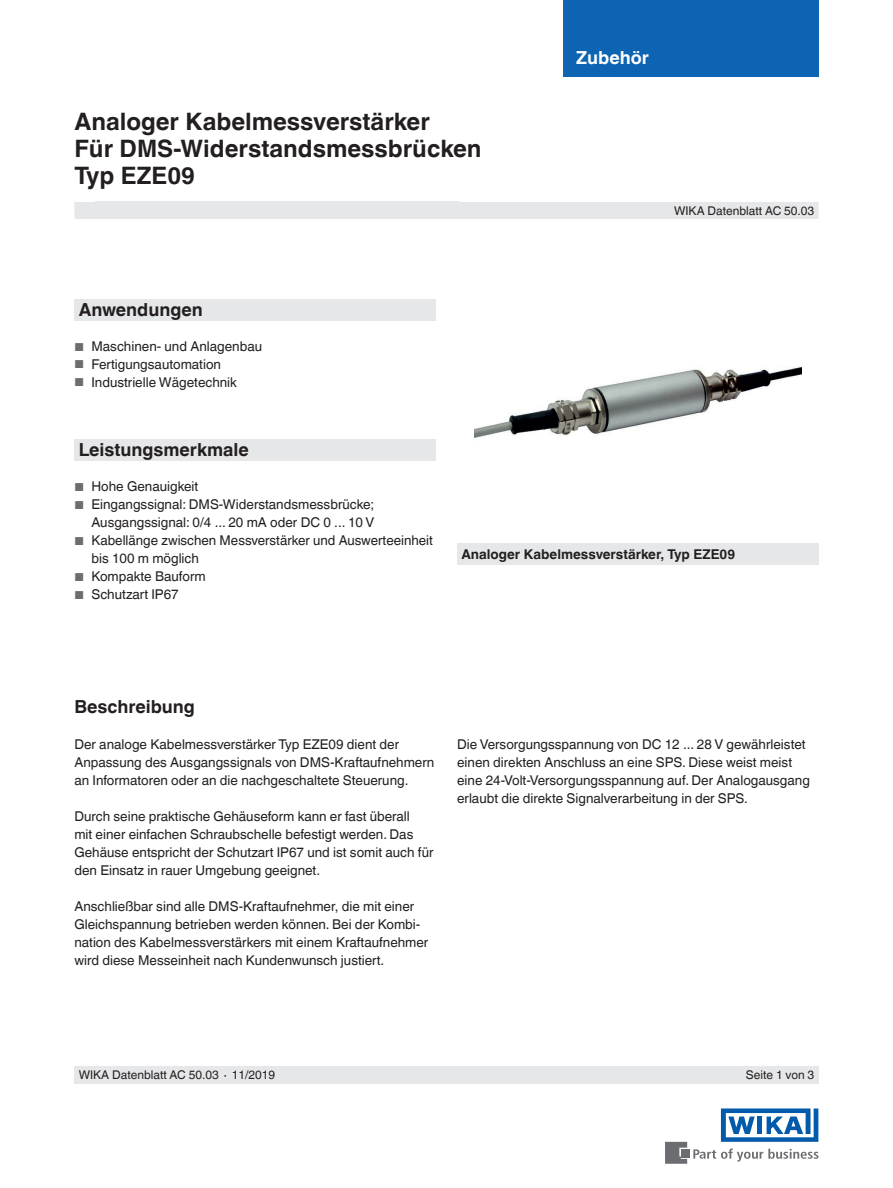
<style>
.page{position:relative;width:893px;height:1188px;background:#fff}
.page>*{position:absolute;margin:0;border:0;box-sizing:border-box;transform-origin:0 0}
.t1{font:700 24px/27px "Helvetica World";color:#231f20}
.t2{font:700 18px "Helvetica World";color:#231f20}
.t3{font:700 18px "Helvetica World";color:#fff}
.t4{font:13.5px/18px "Helvetica World";color:#231f20}
.t5{font:700 13.5px "Helvetica World";color:#231f20}
.t6{font:12px "Helvetica World";color:#231f20}
.s1{font-size:11.55px;color:#6c6d70}
</style>
<div class="page">
<svg style="left:693px;top:1149px;width:126px;height:13px"></svg>
<div style="left:682px;top:1150px;width:8px;height:8px;background:#6c6d70"></div>
<svg style="left:665px;top:1142px;width:22px;height:22px"></svg>
<svg style="left:721px;top:1108px;width:97px;height:34px"></svg>
<div style="left:563px;top:0;width:256px;height:77px;background:#0c64b2"></div>
<div style="left:74px;top:202px;width:745px;height:17px;background:#e6e7e9"></div>
<div style="left:96px;top:202px;width:363px;height:17px;background:#e6e7e9"></div>
<div style="left:74px;top:1066px;width:745px;height:18px;background:#e6e7e9"></div>
<img style="left:474px;top:367px;width:327px;height:71px">
<div style="left:74px;top:299px;width:362px;height:21px;background:#e6e7e9"></div>
<div style="left:74px;top:439px;width:362px;height:21px;background:#e6e7e9"></div>
<div style="left:457px;top:544px;width:362px;height:21px;background:#e6e7e9"></div>
<h1 class="t1" style="left:74px;top:108px;width:409px">Analoger Kabelmessverstärker<br>Für DMS-Widerstandsmessbrücken<br>Typ EZE09</h1>
<h2 class="t2" style="left:79px;top:299px;width:126px">Anwendungen</h2>
<p class="t4" style="left:74px;top:338px;width:189px"><span class="s1">■</span> Maschinen- und Anlagenbau</p>
<p class="t4" style="left:74px;top:355px;width:148px"><span class="s1">■</span> Fertigungsautomation</p>
<p class="t4" style="left:74px;top:373px;width:164px"><span class="s1">■</span> Industrielle Wägetechnik</p>
<h2 class="t3" style="left:576px;top:47px;width:74px">Zubehör</h2>
<p class="t6" style="left:674px;top:204px;width:142px">WIKA Datenblatt AC 50.03</p>
<h2 class="t2" style="left:79px;top:439px;width:172px">Leistungsmerkmale</h2>
<p class="t4" style="left:74px;top:478px;width:125px"><span class="s1">■</span> Hohe Genauigkeit</p>
<p class="t4" style="left:74px;top:496px;width:302px;text-align:right"><span class="s1">■</span> Eingangssignal: DMS-Widerstandsmessbrücke;<br>Ausgangssignal: 0/4 ... 20 mA oder DC 0 ... 10 V</p>
<p class="t4" style="left:91px;top:532px;width:343px;text-indent:-17px"><span class="s1">■</span> Kabellänge zwischen Messverstärker und Auswerteeinheit bis 100 m möglich</p>
<p class="t4" style="left:74px;top:568px;width:133px"><span class="s1">■</span> Kompakte Bauform</p>
<p class="t4" style="left:74px;top:586px;width:106px"><span class="s1">■</span> Schutzart IP67</p>
<p class="t5" style="left:461px;top:547px;width:275px">Analoger Kabelmessverstärker, Typ EZE09</p>
<h2 class="t2" style="left:74px;top:696px;width:122px">Beschreibung</h2>
<p class="t4" style="left:74px;top:736px;width:361px">Der analoge Kabelmessverstärker Typ EZE09 dient der<br>Anpassung des Ausgangssignals von DMS-Kraftaufnehmern an Informatoren oder an die nachgeschaltete Steuerung.</p>
<p class="t4" style="left:74px;top:808px;width:361px">Durch seine praktische Gehäuseform kann er fast überall<br>mit einer einfachen Schraubschelle befestigt werden. Das Gehäuse entspricht der Schutzart IP67 und ist somit auch für den Einsatz in rauer Umgebung geeignet.</p>
<p class="t4" style="left:74px;top:898px;width:355px">Anschließbar sind alle DMS-Kraftaufnehmer, die mit einer Gleichspannung betrieben werden können. Bei der Kombi&shy;nation des Kabelmessverstärkers mit einem Kraftaufnehmer wird diese Messeinheit nach Kundenwunsch justiert.</p>
<p class="t4" style="left:457px;top:736px;width:354px">Die Versorgungsspannung von DC 12 ... 28 V gewährleistet einen direkten Anschluss an eine SPS. Diese weist meist eine 24-Volt-Versorgungsspannung auf. Der Analogausgang erlaubt die direkte Signalverarbeitung in der SPS.</p>
<p class="t6" style="left:79px;top:1068px;width:198px">WIKA Datenblatt AC 50.03 ∙ 11/2019</p>
<p class="t6" style="left:746px;top:1068px;width:70px">Seite 1 von 3</p>
</div>
